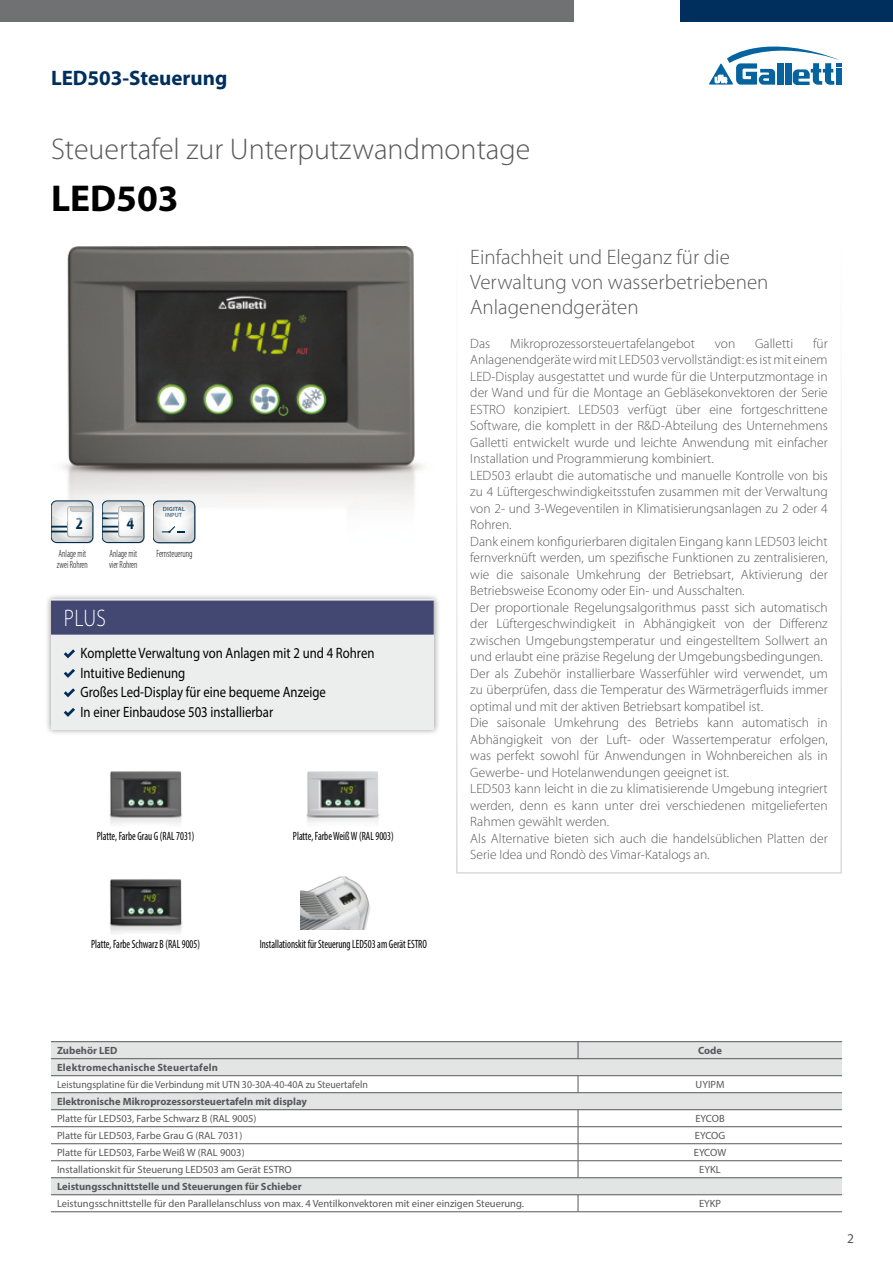
<style>
.page{position:relative;width:893px;height:1263px;background:#fff}
.page>*{position:absolute;margin:0;border:0;box-sizing:border-box;transform-origin:0 0}
.t1{font:700 37.5px "Myriad Pro";color:#000}
.t2{font:300 30px "Myriad Pro";color:#58585a}
.t3{font:300 24px "Myriad Pro";color:#fff;scale:.85 1}
.t4{font:300 21px/25.2px "Myriad Pro";color:#58585a}
.t5{font:700 21px "Myriad Pro";color:#012f5d}
.t6{font:700 condensed 17.1px "Myriad Pro";color:#002f4d}
.t7{font:15px/19.5px "Myriad Pro";color:#000;scale:.85 1}
.t8{font:300 13.5px/16.5px "Myriad Pro";color:#58585a}
.t9{font:13.5px "Myriad Pro";color:#58585a}
.t10{font:condensed 12px "Myriad Pro";color:#000;scale:.85 1}
.t11{font:10.5px "Myriad Pro";color:#58585a}
.t12{font:700 10.5px "Myriad Pro";color:#58585a}
.t13{font:10.5px "Myriad Pro";color:#58585a;scale:.94 1}
.t14{font:300 condensed 10.5px/11.2px "Myriad Pro";color:#000;scale:.85 1}
.t15{font:700 10.5px "Myriad Pro";letter-spacing:.02em;color:#58585a}
.t16{font:700 6.15px/6.4px "Myriad Pro";color:#002e4b;text-align:center}
</style>
<div class="page">
<svg style="left:709px;top:46px;width:133px;height:39px"></svg>
<img style="left:54px;top:246px;width:369px;height:258px">
<div style="left:52px;top:502px;width:42px;height:41px;background:#a0aab1;border-radius:5px"></div>
<div style="left:51px;top:501px;width:42px;height:42px;border:1px solid #002f4d;border-radius:5px"></div>
<svg style="left:51px;top:501px;width:43px;height:41px;background:#cfd3d6"></svg>
<div style="left:103px;top:502px;width:42px;height:41px;background:#9da8af;border-radius:5px"></div>
<div style="left:102px;top:501px;width:42px;height:42px;border:1px solid #002f4d;border-radius:5px"></div>
<svg style="left:102px;top:501px;width:43px;height:41px;background:#cacfd3"></svg>
<svg style="left:154px;top:502px;width:42px;height:41px"></svg>
<svg style="left:153px;top:501px;width:42px;height:42px"></svg>
<div style="left:456px;top:234px;width:386px;height:640px;border:2px solid #fff"></div>
<img style="left:109px;top:771px;width:73px;height:53px">
<img style="left:306px;top:771px;width:73px;height:52px">
<img style="left:109px;top:879px;width:73px;height:54px">
<img style="left:301px;top:876px;width:69px;height:53px">
<div style="left:45px;top:593px;width:395px;height:143px;background:#000;opacity:.4"></div>
<div style="left:51px;top:600px;width:383px;height:130px;background:#eceded"></div>
<div style="left:51px;top:601px;width:383px;height:34px;background:#424872"></div>
<svg style="left:64px;top:649px;width:11px;height:9px"></svg>
<svg style="left:64px;top:669px;width:11px;height:9px"></svg>
<svg style="left:64px;top:688px;width:11px;height:9px"></svg>
<svg style="left:64px;top:708px;width:11px;height:9px"></svg>
<svg style="left:51px;top:1059px;width:791px;height:135px"></svg>
<hr style="left:51px;top:1126px;width:527px;height:1px;background:#58585a">
<hr style="left:578px;top:1126px;width:264px;height:1px;background:#58585a">
<hr style="left:578px;top:1143px;width:264px;height:1px;background:#58585a">
<hr style="left:51px;top:1160px;width:527px;height:1px;background:#58585a">
<hr style="left:578px;top:1160px;width:264px;height:1px;background:#58585a">
<hr style="left:51px;top:1211px;width:527px;height:1px;background:#58585a">
<hr style="left:51px;top:1143px;width:527px;height:1px;background:#58585a">
<svg style="left:578px;top:1195px;width:1px;height:16px"></svg>
<hr style="left:578px;top:1211px;width:264px;height:1px;background:#58585a">
<svg style="left:578px;top:1076px;width:1px;height:16px"></svg>
<svg style="left:578px;top:1110px;width:1px;height:67px"></svg>
<hr style="left:578px;top:1041px;width:264px;height:1px;background:#58585a">
<hr style="left:51px;top:1041px;width:527px;height:1px;background:#58585a">
<svg style="left:51px;top:1042px;width:791px;height:17px;background:#dedfe0"></svg>
<hr style="left:51px;top:1058px;width:527px;height:1px;background:#58585a">
<hr style="left:51px;top:1092px;width:527px;height:1px;background:#58585a">
<hr style="left:578px;top:1092px;width:264px;height:1px;background:#58585a">
<hr style="left:51px;top:1109px;width:527px;height:1px;background:#58585a">
<hr style="left:578px;top:1109px;width:264px;height:1px;background:#58585a">
<hr style="left:51px;top:1177px;width:527px;height:1px;background:#58585a">
<hr style="left:578px;top:1177px;width:264px;height:1px;background:#58585a">
<hr style="left:51px;top:1194px;width:527px;height:1px;background:#58585a">
<hr style="left:578px;top:1194px;width:264px;height:1px;background:#58585a">
<hr style="left:51px;top:1075px;width:527px;height:1px;background:#58585a">
<hr style="left:578px;top:1075px;width:264px;height:1px;background:#58585a">
<div style="left:0;top:0;width:574px;height:21px;background:#707172"></div>
<div style="left:680px;top:0;width:213px;height:21px;background:#012f5d"></div>
<h3 class="t5" style="left:51px;top:64px;width:178px">LED503-Steuerung</h3>
<h2 class="t2" style="left:51px;top:131px;width:481px">Steuertafel zur Unterputzwandmontage</h2>
<h1 class="t1" style="left:51px;top:174px;width:129px">LED503</h1>
<p class="t6" style="left:76px;top:513px;width:9px">2</p>
<p class="t6" style="left:127px;top:513px;width:9px">4</p>
<p class="t16" style="left:163px;top:505px;width:23px">DIGITAL<br>INPUT</p>
<p class="t14" style="left:57px;top:547px;width:38px">Anlage mit zwei Rohren</p>
<p class="t14" style="left:109px;top:547px;width:35px">Anlage mit vier Rohren</p>
<p class="t14" style="left:156px;top:547px;width:44px">Fernsteuerung</p>
<h3 class="t3" style="left:64px;top:604px;width:25px">Plus</h3>
<p class="t7" style="left:80px;top:643px;width:347px">Komplette Verwaltung von Anlagen mit 2 und 4 Rohren Intuitive Bedienung<br>Großes Led-Display für eine bequeme Anzeige<br>In einer Einbaudose 503 installierbar</p>
<p class="t10" style="left:97px;top:829px;width:116px">Platte, Farbe Grau G (RAL 7031)</p>
<p class="t10" style="left:293px;top:829px;width:120px">Platte, Farbe Weiß W (RAL 9003)</p>
<p class="t10" style="left:91px;top:937px;width:130px">Platte, Farbe Schwarz B (RAL 9005)</p>
<p class="t10" style="left:260px;top:937px;width:198px">Installationskit für Steuerung LED503 am Gerät ESTRO</p>
<h3 class="t4" style="left:470px;top:244px;width:300px">Einfachheit und Eleganz für die<br>Verwaltung von wasserbetriebenen<br>Anlagenendgeräten</h3>
<p class="t8" style="left:470px;top:335px;width:21px">Das</p>
<p class="t8" style="left:510px;top:335px;width:186px">Mikroprozessorsteuertafelangebot</p>
<p class="t8" style="left:715px;top:335px;width:22px">von</p>
<p class="t8" style="left:755px;top:335px;width:40px">Galletti</p>
<p class="t8" style="left:470px;top:335px;width:359px;text-indent:343px">für Anlagenendgeräte wird mit LED503 vervollständigt: es ist mit einem LED-Display ausgestattet und wurde für die Unterputzmontage in der Wand und für die Montage an Gebläsekonvektoren der Serie ESTRO konzipiert. LED503 verfügt über eine fortgeschrittene Software, die komplett in der R&amp;D-Abteilung des Unternehmens Galletti entwickelt wurde und leichte Anwendung mit einfacher Installation und Programmierung kombiniert.<br>LED503 erlaubt die automatische und manuelle Kontrolle von bis zu 4 Lüftergeschwindigkeitsstufen zusammen mit der Verwaltung von 2- und 3-Wegeventilen in Klimatisierungsanlagen zu 2 oder 4<br>Rohren.<br>Dank einem konfigurierbaren digitalen Eingang kann LED503 leicht fernverknüft werden, um spezifische Funktionen zu zentralisieren, wie die saisonale Umkehrung der Betriebsart, Aktivierung der Betriebsweise Economy oder Ein- und Ausschalten.<br>Der proportionale Regelungsalgorithmus passt sich automatisch der Lüftergeschwindigkeit in Abhängigkeit von der Differenz zwischen Umgebungstemperatur und eingestelltem Sollwert an und erlaubt eine präzise Regelung der Umgebungsbedingungen.<br>Der als Zubehör installierbare Wasserfühler wird verwendet, um zu überprüfen, dass die Temperatur des Wärmeträgerfluids immer optimal und mit der aktiven Betriebsart kompatibel ist.<br>Die saisonale Umkehrung des Betriebs kann automatisch in Abhängigkeit von der Luft- oder Wassertemperatur erfolgen, was perfekt sowohl für Anwendungen in Wohnbereichen als in Gewerbe- und Hotelanwendungen geeignet ist.<br>LED503 kann leicht in die zu klimatisierende Umgebung integriert werden, denn es kann unter drei verschiedenen mitgelieferten Rahmen gewählt werden.<br>Als Alternative bieten sich auch die handelsüblichen Platten der Serie Idea und Rondò des Vimar-Katalogs an.</p>
<p class="t12" style="left:57px;top:1044px;width:62px">Zubehör LED</p>
<p class="t12" style="left:698px;top:1044px;width:25px">Code</p>
<p class="t15" style="left:57px;top:1061px;width:163px">Elektromechanische Steuertafeln</p>
<p class="t13" style="left:57px;top:1078px;width:332px">Leistungsplatine für die Verbindung mit UTN 30-30A-40-40A zu Steuertafeln</p>
<p class="t11" style="left:696px;top:1078px;width:30px">UYIPM</p>
<p class="t12" style="left:57px;top:1095px;width:252px">Elektronische Mikroprozessorsteuertafeln mit display</p>
<p class="t11" style="left:57px;top:1112px;width:201px">Platte für LED503, Farbe Schwarz B (RAL 9005)</p>
<p class="t11" style="left:695px;top:1112px;width:31px">EYCOB</p>
<p class="t11" style="left:57px;top:1129px;width:187px">Platte für LED503, Farbe Grau G (RAL 7031)</p>
<p class="t11" style="left:695px;top:1129px;width:32px">EYCOG</p>
<p class="t11" style="left:57px;top:1146px;width:189px">Platte für LED503, Farbe Weiß W (RAL 9003)</p>
<p class="t11" style="left:694px;top:1146px;width:34px">EYCOW</p>
<p class="t11" style="left:57px;top:1163px;width:236px">Installationskit für Steuerung LED503 am Gerät ESTRO</p>
<p class="t11" style="left:699px;top:1163px;width:23px">EYKL</p>
<p class="t12" style="left:57px;top:1180px;width:246px">Leistungsschnittstelle und Steuerungen für Schieber</p>
<p class="t11" style="left:57px;top:1197px;width:468px">Leistungsschnittstelle für den Parallelanschluss von max. 4 Ventilkonvektoren mit einer einzigen Steuerung.</p>
<p class="t11" style="left:699px;top:1197px;width:24px">EYKP</p>
<p class="t9" style="left:847px;top:1230px;width:8px">2</p>
</div>
